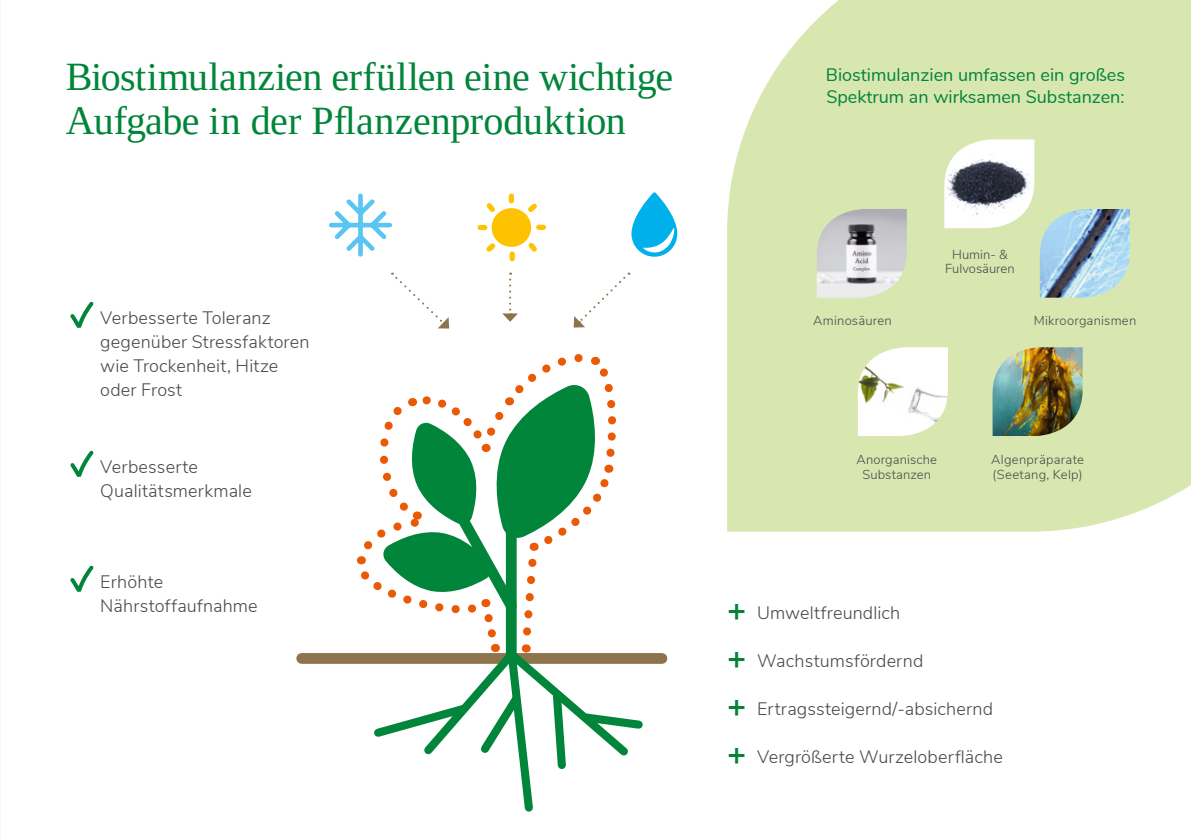
<style>
.page{position:relative;width:1191px;height:840px;background:#fff}
.page>*{position:absolute;margin:0;border:0;box-sizing:border-box;transform-origin:0 0}
.t1{font:40px/44px "Tinos";letter-spacing:-.005em;color:#00853a}
.t2{font:300 18px/24px "Nunito Sans";letter-spacing:.01em;color:#494948}
.t3{font:18px/22px "Nunito";color:#00853a}
.t4{font:300 13px/14.4px "Nunito Sans";letter-spacing:.015em;color:#494948;text-align:center}
.s1{font-weight:700;font-size:32px;color:#00853a}
</style>
<div class="page">
<div style="left:727px;top:0;width:464px;height:531px;background:#d8e6b0"></div>
<img style="left:816px;top:209px;width:91px;height:88px">
<svg style="left:944px;top:139px;width:186px;height:158px"></svg>
<img style="left:1039px;top:209px;width:91px;height:88px">
<img style="left:858px;top:347px;width:90px;height:89px">
<img style="left:992px;top:347px;width:90px;height:89px">
<svg style="left:70px;top:301px;width:24px;height:27px"></svg>
<svg style="left:70px;top:450px;width:24px;height:27px"></svg>
<svg style="left:70px;top:565px;width:24px;height:27px"></svg>
<div style="left:491px;top:208px;width:40px;height:39px;background:#fdc300;border-radius:50%"></div>
<svg style="left:509px;top:196px;width:5px;height:5px"></svg>
<svg style="left:480px;top:225px;width:5px;height:5px"></svg>
<svg style="left:523px;top:203px;width:14px;height:14px"></svg>
<svg style="left:486px;top:238px;width:14px;height:14px"></svg>
<svg style="left:486px;top:203px;width:14px;height:14px"></svg>
<svg style="left:509px;top:254px;width:6px;height:4px"></svg>
<svg style="left:539px;top:224px;width:4px;height:6px"></svg>
<svg style="left:524px;top:238px;width:13px;height:14px"></svg>
<svg style="left:329px;top:193px;width:63px;height:64px"></svg>
<svg style="left:631px;top:192px;width:46px;height:65px"></svg>
<div style="left:302px;top:652px;width:360px;height:11px;background:#8d744d"></div>
<svg style="left:353px;top:354px;width:295px;height:458px"></svg>
<svg style="left:502px;top:272px;width:16px;height:50px"></svg>
<svg style="left:392px;top:272px;width:57px;height:56px"></svg>
<svg style="left:573px;top:272px;width:56px;height:55px"></svg>
<h1 class="t1" style="left:66px;top:55px;width:609px">Biostimulanzien erfüllen eine wichtige<br>Aufgabe in der Pflanzenproduktion</h1>
<p class="t3" style="left:826px;top:62px;width:300px">Biostimulanzien umfassen ein großes<br>Spektrum an wirksamen Substanzen:</p>
<p class="t2" style="left:100px;top:304px;width:172px">Verbesserte Toleranz</p>
<p class="t4" style="left:813px;top:312px;width:80px">Aminosäuren</p>
<p class="t2" style="left:100px;top:328px;width:211px">gegenüber Stressfaktoren wie Trockenheit, Hitze oder Frost</p>
<p class="t4" style="left:945px;top:246px;width:71px">Humin- &amp;<br>Fulvosäuren</p>
<p class="t4" style="left:1033px;top:312px;width:104px">Mikroorganismen</p>
<p class="t2" style="left:100px;top:453px;width:153px">Verbesserte<br>Qualitätsmerkmale</p>
<p class="t4" style="left:856px;top:451px;width:82px">Anorganische<br>Substanzen</p>
<p class="t4" style="left:991px;top:451px;width:94px;text-align:left">Algenpräparate (Seetang, Kelp)</p>
<p class="t2" style="left:100px;top:568px;width:159px">Erhöhte<br>Nährstoffaufnahme</p>
<p class="t2" style="left:727px;top:599px;width:175px"><span class="s1">+</span> Umweltfreundlich</p>
<p class="t2" style="left:727px;top:647px;width:198px"><span class="s1">+</span> Wachstumsfördernd</p>
<p class="t2" style="left:727px;top:695px;width:267px"><span class="s1">+</span> Ertragssteigernd/-absichernd</p>
<p class="t2" style="left:727px;top:743px;width:277px"><span class="s1">+</span> Vergrößerte Wurzeloberfläche</p>
</div>
